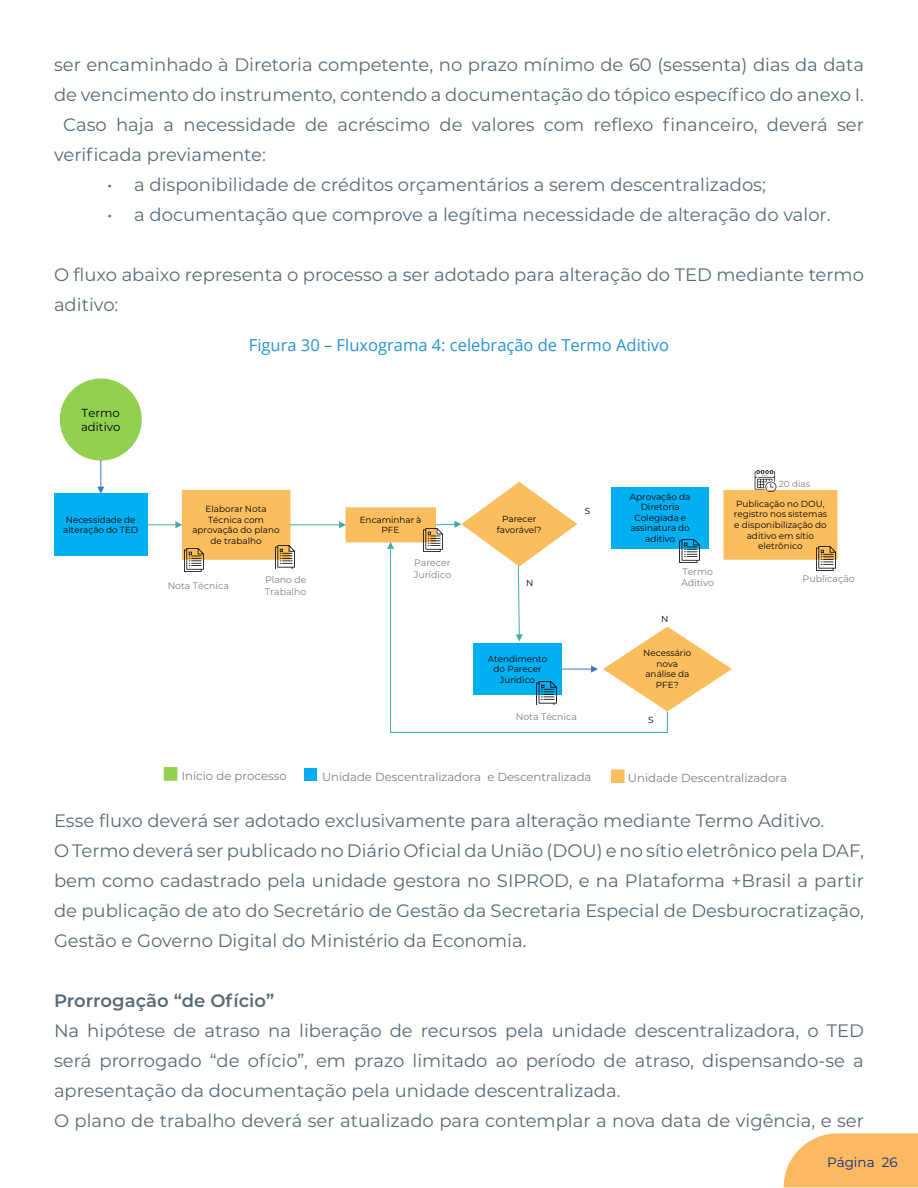
<style>
.page{position:relative;width:918px;height:1188px;background:#fff}
.page>*{position:absolute;margin:0;border:0;box-sizing:border-box;transform-origin:0 0}
.Corpo_do_texto{font:18px/30px "Montserrat";color:#596a76}
.Corpo_do_texto-2{font:600 18px "Montserrat";color:#596a76}
.Figuras{font:16.5px "Open Sans";color:#2594d0}
.t1{font:13.5px "Montserrat";color:#0a3082}
.t2{font:11.7px "Montserrat";color:#7f7f7f}
.t3{font:11.7px/14.1px "Montserrat";color:#000}
.t4{font:9.45px/11.2px "Montserrat";color:#7f7f7f}
.t5{font:8.85px/10.5px "Montserrat";color:#000;text-align:center}
.t6{font:8.85px "Montserrat";color:#7f7f7f}
</style>
<div class="page">
<svg style="left:784px;top:1133px;width:134px;height:54px;background:#fbbf70"></svg>
<div style="left:60px;top:379px;width:81px;height:81px;background:#92d050;border-radius:50%"></div>
<div style="left:54px;top:494px;width:93px;height:62px;background:#00b0f0"></div>
<div style="left:305px;top:768px;width:12px;height:13px;background:#00b0f0"></div>
<div style="left:611px;top:769px;width:14px;height:14px;background:#fbbe5e;border:1px solid #fbbe5e"></div>
<div style="left:164px;top:767px;width:13px;height:14px;background:#92d050;border:1px solid #92d050"></div>
<hr style="left:147px;top:525px;width:30px;height:1px;background:#45aba5">
<svg style="left:175px;top:521px;width:7px;height:7px"></svg>
<div style="left:346px;top:508px;width:89px;height:34px;background:#fbbe5e"></div>
<div style="left:345px;top:507px;width:91px;height:35px;border:1px solid #fbbe5e"></div>
<div style="left:612px;top:487px;width:97px;height:62px;background:#00b0f0"></div>
<div style="left:724px;top:491px;width:113px;height:68px;background:#fbbe5e"></div>
<div style="left:724px;top:490px;width:113px;height:70px;border:1px solid #fbbe5e"></div>
<img style="left:755px;top:471px;width:21px;height:21px">
<svg style="left:97px;top:460px;width:7px;height:34px"></svg>
<div style="left:182px;top:490px;width:108px;height:70px;background:#fbbe5e;border:1px solid #fbbe5e"></div>
<svg style="left:390px;top:547px;width:278px;height:186px"></svg>
<svg style="left:387px;top:542px;width:7px;height:7px"></svg>
<svg style="left:434px;top:482px;width:143px;height:159px"></svg>
<hr style="left:562px;top:669px;width:30px;height:1px;background:#4472c4">
<svg style="left:591px;top:627px;width:141px;height:84px"></svg>
<img style="left:273px;top:546px;width:22px;height:23px">
<img style="left:421px;top:529px;width:23px;height:23px">
<img style="left:679px;top:539px;width:21px;height:23px">
<img style="left:814px;top:547px;width:23px;height:23px">
<img style="left:535px;top:682px;width:23px;height:23px">
<hr style="left:290px;top:525px;width:50px;height:1px;background:#45aba5">
<svg style="left:339px;top:521px;width:7px;height:7px"></svg>
<img style="left:182px;top:548px;width:23px;height:24px">
<p class="Corpo_do_texto" style="left:54px;top:49px;width:812px">ser encaminhado à Diretoria competente, no prazo mínimo de 60 (sessenta) dias da data de vencimento do instrumento, contendo a documentação do tópico específico do anexo I.</p>
<p class="Corpo_do_texto" style="left:54px;top:109px;width:811px;text-indent:9px">Caso haja a necessidade de acréscimo de valores com reflexo financeiro, deverá ser verificada previamente:</p>
<p class="Corpo_do_texto" style="left:107px;top:169px;width:660px">• a disponibilidade de créditos orçamentários a serem descentralizados;</p>
<p class="Corpo_do_texto" style="left:107px;top:199px;width:725px">• a documentação que comprove a legítima necessidade de alteração do valor.</p>
<p class="Corpo_do_texto" style="left:54px;top:259px;width:811px">O fluxo abaixo representa o processo a ser adotado para alteração do TED mediante termo aditivo:</p>
<p class="Figuras" style="left:249px;top:334px;width:422px">Figura 30 – Fluxograma 4: celebração de Termo Aditivo</p>
<p class="t3" style="left:81px;top:405px;width:41px">Termo aditivo</p>
<p class="t5" style="left:63px;top:514px;width:76px">Necessidade de alteração do TED</p>
<p class="t5" style="left:192px;top:504px;width:89px">Elaborar Nota<br>Técnica com aprovação do plano de trabalho</p>
<p class="t4" style="left:265px;top:574px;width:43px">Plano de<br>Trabalho</p>
<p class="t4" style="left:168px;top:580px;width:63px">Nota Técnica</p>
<p class="t5" style="left:360px;top:514px;width:63px">Encaminhar à<br>PFE</p>
<p class="t5" style="left:497px;top:513px;width:46px">Parecer favorável?</p>
<p class="t5" style="left:585px;top:506px;width:7px">S</p>
<p class="t6" style="left:779px;top:478px;width:33px">20 dias</p>
<p class="t5" style="left:630px;top:491px;width:62px">Aprovação da<br>Diretoria<br>Colegiada e assinatura do aditivo</p>
<p class="t5" style="left:734px;top:498px;width:95px">Publicação no DOU, registro nos sistemas e disponibilização do aditivo em sítio eletrônico</p>
<p class="t4" style="left:414px;top:557px;width:39px">Parecer<br>Jurídico</p>
<p class="t4" style="left:681px;top:566px;width:34px">Termo<br>Aditivo</p>
<p class="t5" style="left:526px;top:577px;width:9px">N</p>
<p class="t5" style="left:661px;top:614px;width:9px">N</p>
<p class="t5" style="left:488px;top:653px;width:61px">Atendimento do Parecer<br>Jurídico</p>
<p class="t5" style="left:643px;top:648px;width:50px">Necessário nova análise da<br>PFE?</p>
<p class="t4" style="left:516px;top:711px;width:63px">Nota Técnica</p>
<p class="t5" style="left:648px;top:714px;width:7px">S</p>
<p class="t4" style="left:803px;top:573px;width:54px">Publicação</p>
<p class="t2" style="left:182px;top:768px;width:107px">Início de processo</p>
<p class="t2" style="left:322px;top:769px;width:271px">Unidade Descentralizadora e Descentralizada</p>
<p class="t2" style="left:628px;top:770px;width:160px">Unidade Descentralizadora</p>
<p class="Corpo_do_texto" style="left:54px;top:805px;width:772px">Esse fluxo deverá ser adotado exclusivamente para alteração mediante Termo Aditivo.</p>
<p class="Corpo_do_texto" style="left:54px;top:835px;width:812px;text-align:justify">O Termo deverá ser publicado no Diário Oficial da União (DOU) e no sítio eletrônico pela DAF, bem como cadastrado pela unidade gestora no SIPROD, e na Plataforma +Brasil a partir de publicação de ato do Secretário de Gestão da Secretaria Especial de Desburocratização, Gestão e Governo Digital do Ministério da Economia.</p>
<p class="Corpo_do_texto-2" style="left:54px;top:988px;width:222px">Prorrogação “de Ofício”</p>
<p class="Corpo_do_texto" style="left:54px;top:1015px;width:811px;text-align:justify">Na hipótese de atraso na liberação de recursos pela unidade descentralizadora, o TED será prorrogado “de ofício”, em prazo limitado ao período de atraso, dispensando-se a apresentação da documentação pela unidade descentralizada.</p>
<p class="Corpo_do_texto" style="left:54px;top:1105px;width:812px">O plano de trabalho deverá ser atualizado para contemplar a nova data de vigência, e ser</p>
<p class="t1" style="left:827px;top:1153px;width:72px">Página 26</p>
</div>
